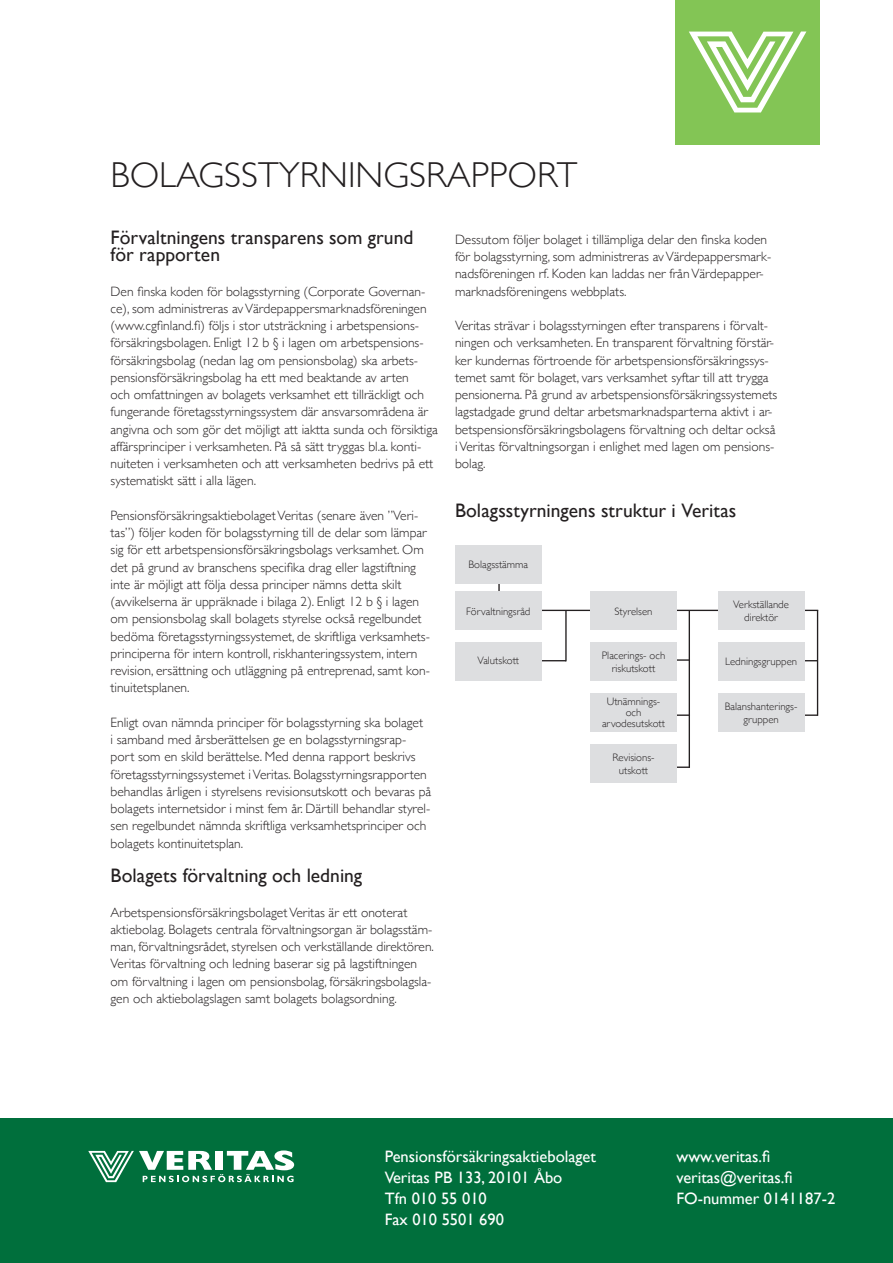
<style>
.page{position:relative;width:893px;height:1263px;background:#fff}
.page>*{position:absolute;margin:0;border:0;box-sizing:border-box;transform-origin:0 0}
.t1{font:300 36px "Gill Sans";color:#231f20}
.t2{font:19.5px/17.2px "Gill Sans";color:#231f20}
.t3{font:16.5px/21px "Gill Sans";color:#fff}
.t4{font:300 13.5px/17.2px "Gill Sans";color:#231f20}
.t5{font:300 10.8px/12.9px "Gill Sans";color:#231f20;text-align:center}
</style>
<div class="page">
<div style="left:676px;top:0;width:144px;height:144px;background:#83c555"></div>
<svg style="left:689px;top:32px;width:117px;height:80px"></svg>
<div style="left:0;top:1119px;width:893px;height:144px;background:#006f3c"></div>
<svg style="left:88px;top:1150px;width:206px;height:32px"></svg>
<hr style="left:498px;top:566px;width:2px;height:46px;background:#231f20">
<hr style="left:565px;top:610px;width:2px;height:51px;background:#231f20">
<hr style="left:515px;top:660px;width:51px;height:1px;background:#231f20">
<hr style="left:639px;top:659px;width:51px;height:2px;background:#231f20">
<hr style="left:639px;top:714px;width:51px;height:2px;background:#231f20">
<hr style="left:639px;top:766px;width:51px;height:2px;background:#231f20">
<hr style="left:766px;top:714px;width:51px;height:2px;background:#231f20">
<hr style="left:766px;top:660px;width:51px;height:1px;background:#231f20">
<hr style="left:689px;top:610px;width:1px;height:157px;background:#231f20">
<hr style="left:817px;top:610px;width:1px;height:106px;background:#231f20">
<hr style="left:531px;top:610px;width:287px;height:1px;background:#231f20">
<div style="left:455px;top:545px;width:87px;height:38px;background:#dddee0"></div>
<div style="left:455px;top:591px;width:87px;height:38px;background:#dddee0"></div>
<div style="left:455px;top:642px;width:87px;height:38px;background:#dddee0"></div>
<div style="left:590px;top:642px;width:87px;height:38px;background:#dddee0"></div>
<div style="left:590px;top:591px;width:87px;height:38px;background:#dddee0"></div>
<div style="left:718px;top:591px;width:86px;height:38px;background:#dddee0"></div>
<div style="left:718px;top:642px;width:86px;height:38px;background:#dddee0"></div>
<div style="left:718px;top:693px;width:86px;height:38px;background:#dddee0"></div>
<div style="left:590px;top:693px;width:87px;height:38px;background:#dddee0"></div>
<div style="left:590px;top:744px;width:87px;height:38px;background:#dddee0"></div>
<h1 class="t1" style="left:111px;top:147px;width:468px">BOLAGSSTYRNINGSRAPPORT</h1>
<h2 class="t2" style="left:111px;top:228px;width:304px">Förvaltningens transparens som grund för rapporten</h2>
<p class="t4" style="left:111px;top:282px;width:329px">Den finska koden för bolagsstyrning (Corporate Governan&shy;ce), som administreras av Värdepappersmarknadsföreningen (www.cgfinland.fi) följs i stor utsträckning i arbetspensions&shy;försäkringsbolagen. Enligt 12 b § i lagen om arbetspensions&shy;försäkringsbolag (nedan lag om pensionsbolag) ska arbets&shy;pensionsförsäkringsbolag ha ett med beaktande av arten<br>och omfattningen av bolagets verksamhet ett tillräckligt och fungerande företagsstyrningssystem där ansvarsområdena är angivna och som gör det möjligt att iaktta sunda och försiktiga affärsprinciper i verksamheten. På så sätt tryggas bl.a. konti&shy;nuiteten i verksamheten och att verksamheten bedrivs på ett systematiskt sätt i alla lägen.</p>
<p class="t4" style="left:111px;top:506px;width:321px">Pensionsförsäkringsaktiebolaget Veritas (senare även ”Veri&shy;tas”) följer koden för bolagsstyrning till de delar som lämpar sig för ett arbetspensionsförsäkringsbolags verksamhet. Om det på grund av branschens specifika drag eller lagstiftning inte är möjligt att följa dessa principer nämns detta skilt (avvikelserna är uppräknade i bilaga 2). Enligt 12 b § i lagen om pensionsbolag skall bolagets styrelse också regelbundet bedöma företagsstyrningssystemet, de skriftliga verksamhets&shy;principerna för intern kontroll, riskhanteringssystem, intern revision, ersättning och utläggning på entreprenad, samt kon&shy;tinuitetsplanen.</p>
<p class="t4" style="left:111px;top:713px;width:322px">Enligt ovan nämnda principer för bolagsstyrning ska bolaget<br>i samband med årsberättelsen ge en bolagsstyrningsrap&shy;port som en skild berättelse. Med denna rapport beskrivs företagsstyrningssystemet i Veritas. Bolagsstyrningsrapporten behandlas årligen i styrelsens revisionsutskott och bevaras på bolagets internetsidor i minst fem år. Därtill behandlar styrel&shy;sen regelbundet nämnda skriftliga verksamhetsprinciper och bolagets kontinuitetsplan.</p>
<h2 class="t2" style="left:111px;top:867px;width:253px">Bolagets förvaltning och ledning</h2>
<p class="t4" style="left:111px;top:903px;width:325px">Arbetspensionsförsäkringsbolaget Veritas är ett onoterat aktiebolag. Bolagets centrala förvaltningsorgan är bolagsstäm&shy;man, förvaltningsrådet, styrelsen och verkställande direktören.<br>Veritas förvaltning och ledning baserar sig på lagstiftningen om förvaltning i lagen om pensionsbolag, försäkringsbolagsla&shy;gen och aktiebolagslagen samt bolagets bolagsordning.</p>
<p class="t4" style="left:455px;top:230px;width:318px">Dessutom följer bolaget i tillämpliga delar den finska koden för bolagsstyrning, som administreras av Värdepappersmark&shy;nadsföreningen rf. Koden kan laddas ner från Värdepapper&shy;marknadsföreningens webbplats.</p>
<p class="t4" style="left:455px;top:316px;width:324px">Veritas strävar i bolagsstyrningen efter transparens i förvalt&shy;ningen och verksamheten. En transparent förvaltning förstär&shy;ker kundernas förtroende för arbetspensionsförsäkringssys&shy;temet samt för bolaget, vars verksamhet syftar till att trygga pensionerna. På grund av arbetspensionsförsäkringssystemets lagstadgade grund deltar arbetsmarknadsparterna aktivt i ar&shy;betspensionsförsäkringsbolagens förvaltning och deltar också i Veritas förvaltningsorgan i enlighet med lagen om pensions&shy;bolag.</p>
<h2 class="t2" style="left:455px;top:501px;width:283px">Bolagsstyrningens struktur i Veritas</h2>
<p class="t5" style="left:469px;top:558px;width:61px">Bolagsstämma</p>
<p class="t5" style="left:466px;top:604px;width:66px">Förvaltningsråd</p>
<p class="t5" style="left:615px;top:604px;width:39px">Styrelsen</p>
<p class="t5" style="left:733px;top:597px;width:57px">Verkställande direktör</p>
<p class="t5" style="left:477px;top:653px;width:43px">Valutskott</p>
<p class="t5" style="left:602px;top:648px;width:65px">Placerings- och riskutskott</p>
<p class="t5" style="left:725px;top:655px;width:74px">Ledningsgruppen</p>
<p class="t5" style="left:725px;top:699px;width:74px">Balanshanterings&shy;gruppen</p>
<p class="t5" style="left:612px;top:750px;width:44px">Revisions&shy;utskott</p>
<p class="t5" style="left:602px;top:696px;width:65px;line-height:10.8px">Utnämnings&shy;och arvodesutskott</p>
<p class="t3" style="left:385px;top:1146px;width:213px">Pensionsförsäkringsaktiebolaget<br>Veritas PB 133, 20101 Åbo<br>Tfn 010 55 010<br>Fax 010 5501 690</p>
<p class="t3" style="left:676px;top:1146px;width:160px">www.veritas.fi veritas@veritas.fi<br>FO-nummer 0141187-2</p>
</div>
